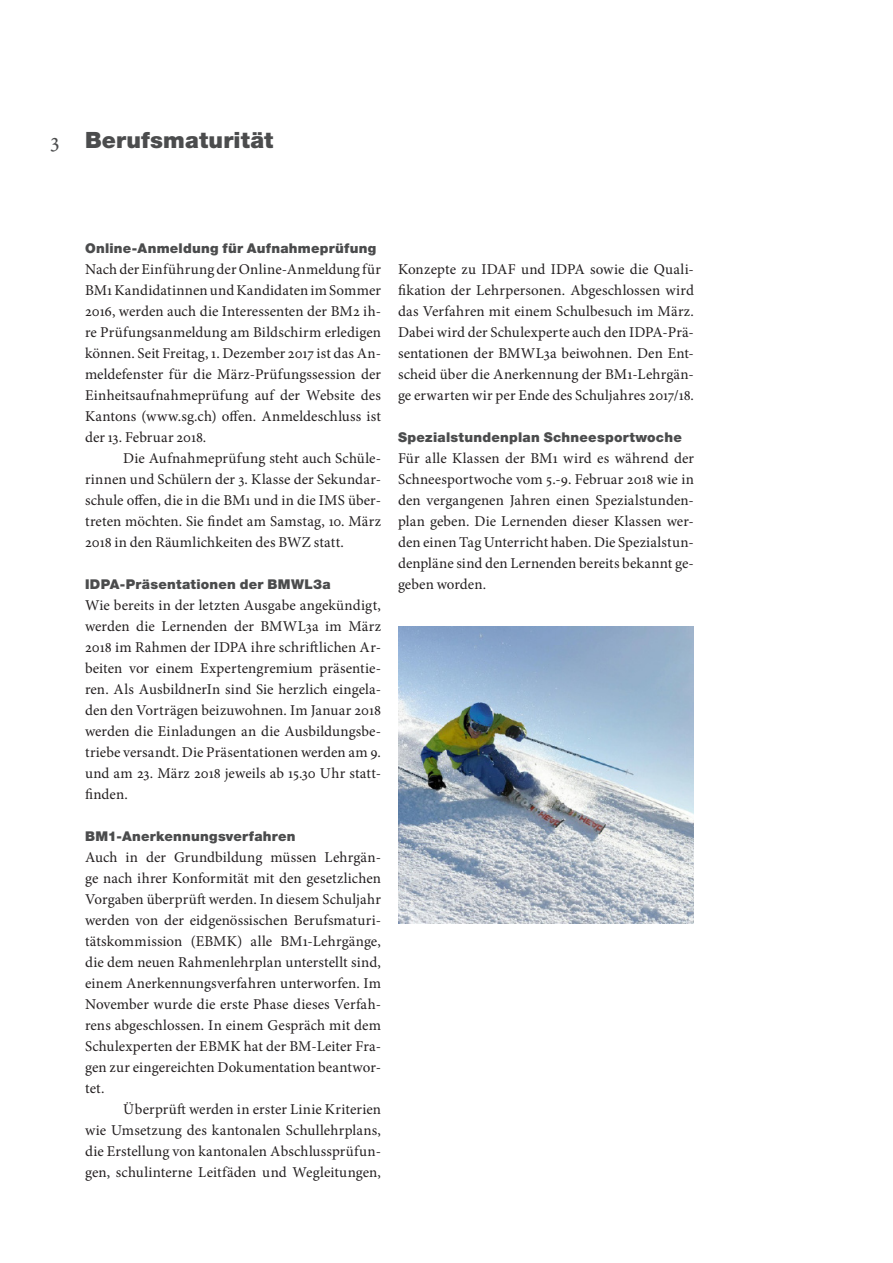
<style>
.page{position:relative;width:893px;height:1263px;background:#fff}
.page>*{position:absolute;margin:0;border:0;box-sizing:border-box;transform-origin:0 0}
.Titel_1{font:900 22.5px "Helvetica Neue LT Std";letter-spacing:.01em;color:#4b4c4d}
.Titel_1-2{font:22.5px "Minion Pro";color:#4b4c4d}
.Lauftext{font:15px/21px "Minion Pro";letter-spacing:.005em;color:#231f20;text-align:justify}
.Lauftext2{font:15px/21px "Minion Pro";letter-spacing:.01em;color:#231f20;text-align:justify}
.Titel_2{font:900 13.5px "Helvetica Neue LT Std";letter-spacing:.02em;color:#4b4c4d}
</style>
<div class="page">
<img style="left:398px;top:626px;width:296px;height:298px">
<p class="Titel_1-2" style="left:50px;top:125px;width:11px">3</p>
<p class="Titel_1" style="left:85px;top:126px;width:190px">Berufsmaturität</p>
<p class="Titel_2" style="left:85px;top:240px;width:293px">Online-Anmeldung für Aufnahmeprüfung</p>
<p class="Lauftext" style="left:85px;top:258px;width:297px">Nach der Einführung der Online-Anmeldung für BM1 Kandidatinnen und Kandidaten im Sommer 2016, werden auch die Interessenten der BM2 ih&shy;re Prüfungsanmeldung am Bildschirm erledigen können. Seit Freitag, 1. Dezember 2017 ist das An&shy;meldefenster für die März-Prüfungssession der Einheitsaufnahmeprüfung auf der Website des Kantons (www.sg.ch) offen. Anmeldeschluss ist der 13. Februar 2018.</p>
<p class="Lauftext2" style="left:85px;top:447px;width:297px;text-indent:38px">Die Aufnahmeprüfung steht auch Schüle&shy;rinnen und Schülern der 3. Klasse der Sekundar&shy;schule offen, die in die BM1 und in die IMS über&shy;treten möchten. Sie findet am Samstag, 10. März 2018 in den Räumlichkeiten des BWZ statt.</p>
<p class="Titel_2" style="left:85px;top:576px;width:247px">IDPA-Präsentationen der BMWL3a</p>
<p class="Lauftext" style="left:85px;top:594px;width:297px">Wie bereits in der letzten Ausgabe angekündigt, werden die Lernenden der BMWL3a im März 2018 im Rahmen der IDPA ihre schriftlichen Ar&shy;beiten vor einem Expertengremium präsentie&shy;ren. Als AusbildnerIn sind Sie herzlich eingela&shy;den den Vorträgen beizuwohnen. Im Januar 2018 werden die Einladungen an die Ausbildungsbe&shy;triebe versandt. Die Präsentationen werden am 9. und am 23. März 2018 jeweils ab 15.30 Uhr statt&shy;finden.</p>
<p class="Titel_2" style="left:85px;top:828px;width:212px">BM1-Anerkennungsverfahren</p>
<p class="Lauftext" style="left:85px;top:846px;width:297px">Auch in der Grundbildung müssen Lehrgän&shy;ge nach ihrer Konformität mit den gesetzlichen Vorgaben überprüft werden. In diesem Schuljahr werden von der eidgenössischen Berufsmaturi&shy;tätskommission (EBMK) alle BM1-Lehrgänge, die dem neuen Rahmenlehrplan unterstellt sind, einem Anerkennungsverfahren unterworfen. Im November wurde die erste Phase dieses Verfah&shy;rens abgeschlossen. In einem Gespräch mit dem Schulexperten der EBMK hat der BM-Leiter Fra&shy;gen zur eingereichten Dokumentation beantwor&shy;tet.</p>
<p class="Lauftext2" style="left:85px;top:1098px;width:297px;text-indent:38px">Überprüft werden in erster Linie Kriterien wie Umsetzung des kantonalen Schullehrplans, die Erstellung von kantonalen Abschlussprüfun&shy;gen, schulinterne Leitfäden und Wegleitungen,</p>
<p class="Lauftext2" style="left:398px;top:258px;width:297px">Konzepte zu IDAF und IDPA sowie die Quali&shy;fikation der Lehrpersonen. Abgeschlossen wird das Verfahren mit einem Schulbesuch im März.<br>Dabei wird der Schulexperte auch den IDPA-Prä&shy;sentationen der BMWL3a beiwohnen. Den Ent&shy;scheid über die Anerkennung der BM1-Lehrgän&shy;ge erwarten wir per Ende des Schuljahres 2017/18.</p>
<p class="Titel_2" style="left:398px;top:429px;width:285px">Spezialstundenplan Schneesportwoche</p>
<p class="Lauftext" style="left:398px;top:447px;width:297px">Für alle Klassen der BM1 wird es während der Schneesportwoche vom 5.-9. Februar 2018 wie in den vergangenen Jahren einen Spezialstunden&shy;plan geben. Die Lernenden dieser Klassen wer&shy;den einen Tag Unterricht haben. Die Spezialstun&shy;denpläne sind den Lernenden bereits bekannt ge&shy;geben worden.</p>
</div>
